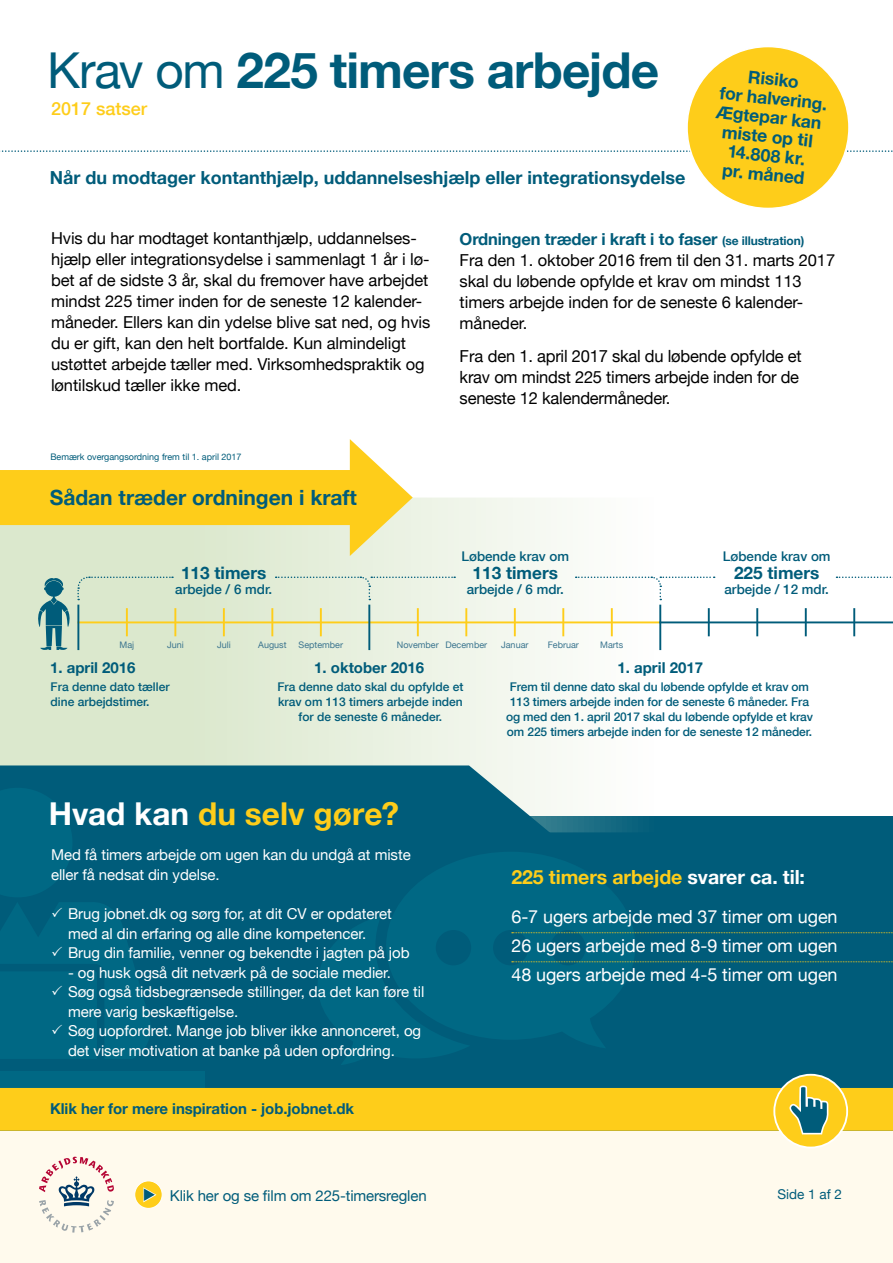
<style>
.page{position:relative;width:893px;height:1263px;background:#fff}
.page>*{position:absolute;margin:0;border:0;box-sizing:border-box;transform-origin:0 0}
.Head_1{font:700 49.5px "Helvetica Neue";letter-spacing:-.02em;color:#005c7a}
.Head_1-2{font:700 31.5px "Helvetica Neue";letter-spacing:.005em;color:#fecd1a}
.t1{font:700 21px "Helvetica Neue";color:#005c7a}
.t2{font:700 19.5px "Helvetica Neue";letter-spacing:-.005em;color:#fecd1a}
.t3{font:18px "Helvetica Neue";letter-spacing:-.005em;color:#fff}
.t4{font:700 18px "Helvetica Neue";color:#005c7a}
.t5{font:500 18px "Helvetica Neue";color:#fecd1a}
.Head_1-3{font:700 17.55px/19px "Helvetica Neue";color:#005c7a;text-align:center}
.t6{font:700 17.25px "Helvetica Neue";color:#005c7a}
.t7{font:16.8px/21px "Helvetica Neue";letter-spacing:-.015em;color:#000}
.t8{font:16.5px/21px "Helvetica Neue";letter-spacing:-.005em;color:#000}
.t9{font:700 16.5px "Helvetica Neue";letter-spacing:-.01em;color:#005c7a}
.t10{font:15px/19.5px "Helvetica Neue";letter-spacing:-.005em;color:#fff}
.t11{font:700 15px "Helvetica Neue";letter-spacing:-.005em;color:#005c7a}
.t12{font:15px "Helvetica Neue";letter-spacing:-.01em;color:#005c7a}
.t13{font:13.5px "Helvetica Neue";color:#005c7a}
.t14{font:500 13.35px "Helvetica Neue";color:#005c7a}
.t15{font:500 12px/15px "Helvetica Neue";letter-spacing:-.01em;color:#005c7a;text-align:center}
.t16{font:9px "Helvetica Neue";color:#3b758f}
.t17{font:9px "Helvetica Neue";color:#005c7a}
.s1{font-weight:400}
.s2{font-size:12px}
.s3{font-size:16.5px}
.s4{color:#fff}
</style>
<div class="page">
<div style="left:0;top:816px;width:893px;height:324px;background:#005c7a"></div>
<svg style="left:0;top:497px;width:893px;height:268px"></svg>
<div style="left:0;top:470px;width:368px;height:55px;background:#fecd1a"></div>
<svg style="left:350px;top:439px;width:63px;height:117px"></svg>
<svg style="left:0;top:150px;width:893px;height:2px"></svg>
<hr style="left:77px;top:621px;width:583px;height:2px;background:#fecd1a">
<hr style="left:659px;top:621px;width:234px;height:2px;background:#005c7a">
<hr style="left:77px;top:605px;width:2px;height:45px;background:#005c7a">
<hr style="left:368px;top:605px;width:2px;height:45px;background:#005c7a">
<hr style="left:659px;top:605px;width:2px;height:45px;background:#005c7a">
<hr style="left:126px;top:608px;width:2px;height:28px;background:#fecd1a">
<hr style="left:174px;top:608px;width:2px;height:28px;background:#fecd1a">
<hr style="left:223px;top:608px;width:2px;height:28px;background:#fecd1a">
<hr style="left:271px;top:608px;width:2px;height:28px;background:#fecd1a">
<hr style="left:320px;top:608px;width:2px;height:28px;background:#fecd1a">
<hr style="left:417px;top:608px;width:2px;height:28px;background:#fecd1a">
<hr style="left:465px;top:608px;width:2px;height:28px;background:#fecd1a">
<hr style="left:514px;top:608px;width:2px;height:28px;background:#fecd1a">
<hr style="left:562px;top:608px;width:2px;height:28px;background:#fecd1a">
<hr style="left:611px;top:608px;width:2px;height:28px;background:#fecd1a">
<hr style="left:708px;top:608px;width:2px;height:28px;background:#005c7a">
<hr style="left:756px;top:608px;width:2px;height:28px;background:#005c7a">
<hr style="left:805px;top:608px;width:2px;height:28px;background:#005c7a">
<hr style="left:853px;top:608px;width:2px;height:28px;background:#005c7a">
<svg style="left:37px;top:576px;width:34px;height:74px;background:#79a9a8"></svg>
<svg style="left:77px;top:576px;width:96px;height:24px;background:#d4e3ca"></svg>
<div style="left:0;top:1131px;width:893px;height:132px;background:#fffaed"></div>
<svg style="left:39px;top:1157px;width:75px;height:75px"></svg>
<svg style="left:836px;top:576px;width:57px;height:2px"></svg>
<svg style="left:576px;top:576px;width:139px;height:24px"></svg>
<svg style="left:276px;top:576px;width:179px;height:24px;background:#e2ecdc"></svg>
<div style="left:687px;top:47px;width:162px;height:161px;background:#fecd1a;border-radius:50%"></div>
<div style="left:0;top:1070px;width:205px;height:27px;background:#006884"></div>
<div style="left:774px;top:1075px;width:73px;height:72px;background:#fecd1a;border-radius:50%"></div>
<div style="left:773px;top:1074px;width:75px;height:74px;border:2px solid #fff;border-radius:50%"></div>
<svg style="left:0;top:1085px;width:893px;height:49px"></svg>
<div style="left:135px;top:1181px;width:27px;height:27px;background:#fecd1a;border-radius:50%"></div>
<div style="left:134px;top:1180px;width:29px;height:29px;border:1px solid #fff;border-radius:50%"></div>
<svg style="left:0;top:765px;width:893px;height:299px"></svg>
<svg style="left:143px;top:1187px;width:14px;height:16px"></svg>
<p class="Head_1" style="left:47px;top:39px;width:613px"><span class="s1">Krav om</span> 225 timers arbejde</p>
<p class="t5" style="left:51px;top:98px;width:98px">2017 satser</p>
<p class="t4" style="left:50px;top:166px;width:637px">Når du modtager kontanthjælp, uddannelseshjælp eller integrationsydelse</p>
<p class="Head_1-3" style="left:721px;top:64px;width:111px;rotate:6deg">Risiko<br>for halvering.<br>Ægtepar kan miste op til<br>14.808 kr.<br>pr. måned</p>
<p class="t8" style="left:51px;top:228px;width:381px">Hvis du har modtaget kontanthjælp, uddannelses&shy;hjælp eller integrationsydelse i sammenlagt 1 år i lø&shy;bet af de sidste 3 år, skal du fremover have arbejdet mindst 225 timer inden for de seneste 12 kalender&shy;måneder. Ellers kan din ydelse blive sat ned, og hvis du er gift, kan den helt bortfalde. Kun almindeligt ustøttet arbejde tæller med. Virksomhedspraktik og løntilskud tæller ikke med.</p>
<p class="t9" style="left:460px;top:228px;width:346px">Ordningen træder i kraft i to faser <span class="s2">(se illustration)</span></p>
<p class="t8" style="left:460px;top:249px;width:377px">Fra den 1. oktober 2016 frem til den 31. marts 2017 skal du løbende opfylde et krav om mindst 113 timers arbejde inden for de seneste 6 kalender&shy;måneder.</p>
<p class="t7" style="left:460px;top:345px;width:344px"><span class="s3">Fra d</span>en 1. april 2017 skal du løbende opfylde et krav om mindst 225 timers arbejde inden for de seneste 12 kalendermåneder.</p>
<p class="t17" style="left:50px;top:452px;width:193px">Bemærk overgangsordning frem til 1. april 2017</p>
<p class="t1" style="left:50px;top:484px;width:309px">Sådan træder ordningen i kraft</p>
<p class="t6" style="left:181px;top:562px;width:87px">113 timers</p>
<p class="t14" style="left:175px;top:581px;width:98px">arbejde / 6 mdr.</p>
<p class="t14" style="left:461px;top:548px;width:109px">Løbende krav om</p>
<p class="t6" style="left:473px;top:562px;width:87px">113 timers</p>
<p class="t14" style="left:467px;top:581px;width:98px">arbejde / 6 mdr.</p>
<p class="t16" style="left:217px;top:639px;width:15px">Juli</p>
<p class="t16" style="left:258px;top:639px;width:30px">August</p>
<p class="t16" style="left:299px;top:639px;width:46px">September</p>
<p class="t16" style="left:397px;top:639px;width:43px">November</p>
<p class="t16" style="left:445px;top:639px;width:43px">December</p>
<p class="t16" style="left:501px;top:639px;width:29px">Januar</p>
<p class="t16" style="left:548px;top:639px;width:33px">Februar</p>
<p class="t16" style="left:600px;top:639px;width:25px">Marts</p>
<p class="t11" style="left:617px;top:658px;width:87px">1. april 2017</p>
<p class="t16" style="left:120px;top:639px;width:16px">Maj</p>
<p class="t16" style="left:167px;top:639px;width:18px">Juni</p>
<p class="t11" style="left:50px;top:658px;width:87px">1. april 2016</p>
<p class="t11" style="left:314px;top:658px;width:112px">1. oktober 2016</p>
<p class="t14" style="left:723px;top:548px;width:109px">Løbende krav om</p>
<p class="t6" style="left:734px;top:562px;width:87px">225 timers</p>
<p class="t14" style="left:724px;top:581px;width:106px">arbejde / 12 mdr.</p>
<p class="t15" style="left:51px;top:679px;width:120px;text-align:left">Fra denne dato tæller dine arbejdstimer.</p>
<p class="t15" style="left:506px;top:679px;width:308px">Frem til denne dato skal du løbende opfylde et krav om 113 timers arbejde inden for de seneste 6 måneder. Fra og med den 1. april 2017 skal du løbende opfylde et krav om 225 timers arbejde inden for de seneste 12 måneder.</p>
<p class="t15" style="left:277px;top:679px;width:188px">Fra denne dato skal du opfylde et krav om 113 timers arbejde inden for de seneste 6 måneder.</p>
<p class="Head_1-2" style="left:49px;top:794px;width:352px"><span class="s4">Hvad kan</span> du selv gøre?</p>
<p class="t10" style="left:51px;top:845px;width:361px">Med få timers arbejde om ugen kan du undgå at miste eller få nedsat din ydelse.</p>
<p class="t10" style="left:68px;top:904px;width:325px">Brug jobnet.dk og sørg for, at dit CV er opdateret med al din erfaring og alle dine kompetencer.</p>
<p class="t10" style="left:68px;top:943px;width:343px">Brug din familie, venner og bekendte i jagten på job</p>
<p class="t10" style="left:68px;top:962px;width:324px">- og husk også dit netværk på de sociale medier.</p>
<p class="t10" style="left:68px;top:982px;width:358px">Søg også tidsbegrænsede stillinger, da det kan føre til mere varig beskæftigelse.</p>
<p class="t10" style="left:68px;top:1021px;width:355px">Søg uopfordret. Mange job bliver ikke annonceret, og det viser motivation at banke på uden opfordring.</p>
<p class="t11" style="left:50px;top:1100px;width:306px">Klik her for mere inspiration - job.jobnet.dk</p>
<p class="t12" style="left:170px;top:1186px;width:258px">Klik her og se film om 225-timersreglen</p>
<p class="t2" style="left:511px;top:865px;width:295px">225 timers arbejde <span class="s4">svarer ca. til:</span></p>
<p class="t3" style="left:511px;top:906px;width:328px">6-7 ugers arbejde med 37 timer om ugen</p>
<p class="t3" style="left:511px;top:935px;width:328px">26 ugers arbejde med 8-9 timer om ugen</p>
<p class="t3" style="left:511px;top:964px;width:328px">48 ugers arbejde med 4-5 timer om ugen</p>
<p class="t13" style="left:777px;top:1186px;width:66px">Side 1 af 2</p>
</div>
